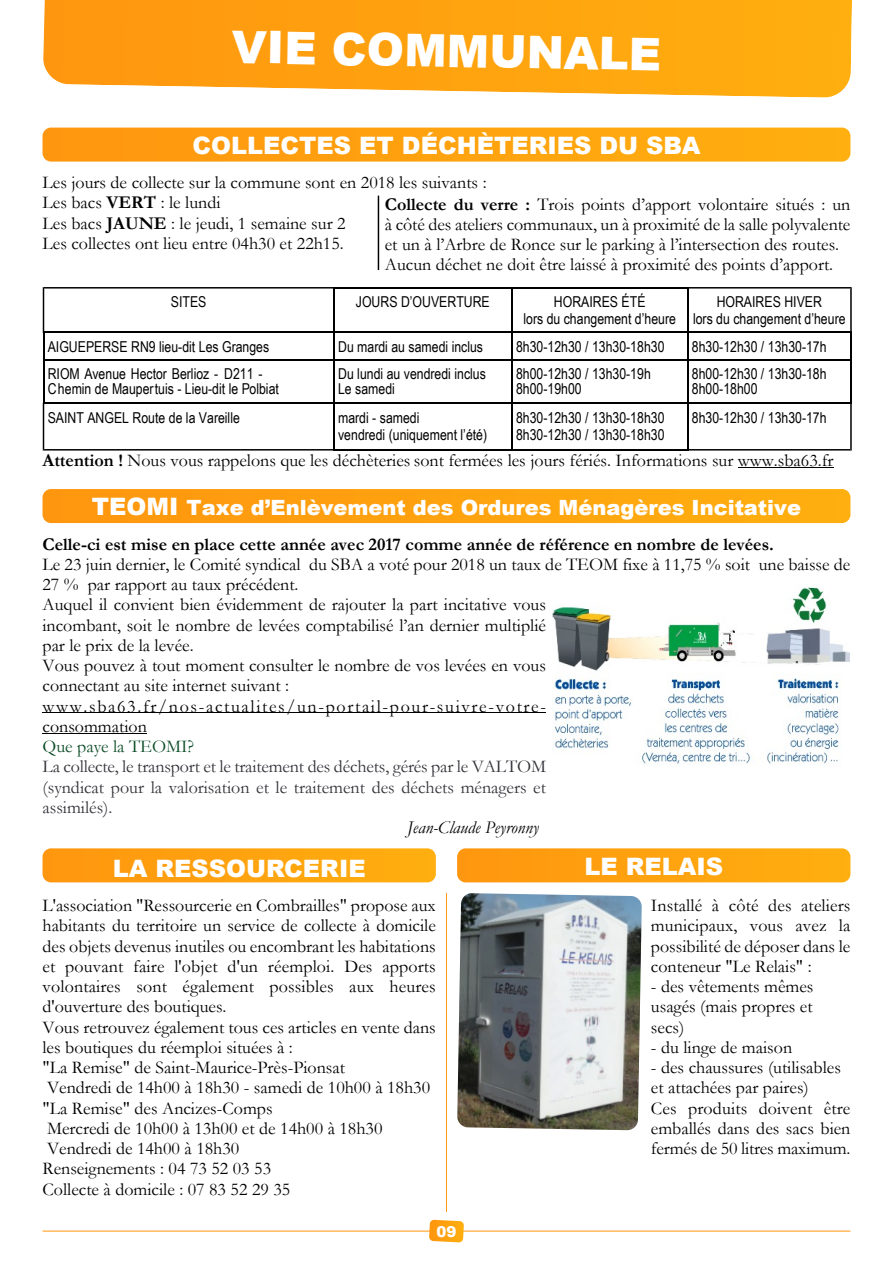
<style>
.page{position:relative;width:893px;height:1263px;background:#fff}
.page>*{position:absolute;margin:0;border:0;box-sizing:border-box;transform-origin:0 0}
.t1{font:900 45px "Arial";color:#fff}
.t2{font:900 24px "Arial";color:#fff}
.t3{font:900 21px "Arial";color:#fff}
.t4{font:18px/20.2px "Garamond";color:#000}
.t5{font:18px/20.2px "Garamond";color:#313138;text-align:justify}
.t6{font:700 18px "Garamond";color:#000}
.t7{font:italic 18px "Garamond";color:#000}
.t8{font:18px "Garamond";color:#0a4b25}
.t9{font:15px/17.2px "Arial Narrow";color:#000}
.t10{font:900 15px "Arial";color:#fff}
.s1{font-weight:700}
.s2{font-size:24px}
</style>
<div class="page">
<hr style="left:43px;top:1231px;width:807px;height:1px;background:#ff960f">
<svg style="left:429px;top:1220px;width:35px;height:22px"></svg>
<div style="left:457px;top:848px;width:393px;height:34px;background:#ffa20f;border-radius:9px"></div>
<hr style="left:446px;top:893px;width:1px;height:319px;background:#ff960f">
<div style="left:43px;top:848px;width:393px;height:34px;background:#ffa20f;border-radius:9px"></div>
<img style="left:457px;top:893px;width:185px;height:237px">
<img style="left:553px;top:587px;width:296px;height:178px">
<hr style="left:43px;top:712px;width:503px;height:1px;background:#000">
<hr style="left:43px;top:733px;width:104px;height:1px;background:#000">
<div style="left:43px;top:489px;width:807px;height:34px;background:#ffa20f;border-radius:9px"></div>
<hr style="left:738px;top:467px;width:95px;height:1px;background:#000">
<hr style="left:333px;top:287px;width:180px;height:2px;background:#000">
<hr style="left:511px;top:287px;width:177px;height:2px;background:#000">
<hr style="left:333px;top:332px;width:180px;height:1px;background:#000">
<hr style="left:511px;top:332px;width:177px;height:1px;background:#000">
<hr style="left:333px;top:359px;width:180px;height:2px;background:#000">
<hr style="left:511px;top:359px;width:177px;height:2px;background:#000">
<hr style="left:333px;top:403px;width:180px;height:1px;background:#000">
<hr style="left:511px;top:403px;width:177px;height:1px;background:#000">
<hr style="left:333px;top:449px;width:180px;height:2px;background:#000">
<hr style="left:511px;top:449px;width:177px;height:2px;background:#000">
<svg style="left:43px;top:287px;width:290px;height:74px"></svg>
<hr style="left:43px;top:359px;width:1px;height:45px;background:#000">
<svg style="left:43px;top:403px;width:290px;height:48px"></svg>
<hr style="left:333px;top:287px;width:2px;height:46px;background:#000">
<hr style="left:333px;top:332px;width:2px;height:29px;background:#000">
<hr style="left:333px;top:359px;width:2px;height:45px;background:#000">
<hr style="left:333px;top:403px;width:2px;height:48px;background:#000">
<hr style="left:511px;top:287px;width:2px;height:46px;background:#000">
<hr style="left:511px;top:332px;width:2px;height:29px;background:#000">
<hr style="left:511px;top:359px;width:2px;height:45px;background:#000">
<hr style="left:511px;top:403px;width:2px;height:48px;background:#000">
<hr style="left:687px;top:359px;width:1px;height:45px;background:#000">
<svg style="left:687px;top:287px;width:165px;height:74px"></svg>
<hr style="left:850px;top:332px;width:2px;height:29px;background:#000">
<hr style="left:850px;top:359px;width:2px;height:45px;background:#000">
<svg style="left:687px;top:403px;width:165px;height:48px"></svg>
<hr style="left:378px;top:196px;width:1px;height:74px;background:#000">
<div style="left:43px;top:128px;width:807px;height:34px;background:#ffa20f;border-radius:9px"></div>
<svg style="left:43px;top:0;width:809px;height:98px;background:#ffa921"></svg>
<h1 class="t1" style="left:232px;top:31px;width:431px;rotate:1deg">VIE COMMUNALE</h1>
<h2 class="t2" style="left:193px;top:137px;width:509px">COLLECTES ET DÉCHÈTERIES DU SBA</h2>
<p class="t4" style="left:43px;top:174px;width:446px">Les jours de collecte sur la commune sont en 2018 les suivants :</p>
<p class="t4" style="left:43px;top:195px;width:305px">Les bacs <span class="s1">VERT</span> : le lundi<br>Les bacs <span class="s1">JAUNE</span> : le jeudi, 1 semaine sur 2<br>Les collectes ont lieu entre 04h30 et 22h15.</p>
<p class="t4" style="left:385px;top:197px;width:467px;line-height:19.8px"><span class="s1">Collecte du verre :</span> Trois points d’apport volontaire situés : un à côté des ateliers communaux, un à proximité de la salle polyvalente et un à l’Arbre de Ronce sur le parking à l’intersection des routes.<br>Aucun déchet ne doit être laissé à proximité des points d’apport.</p>
<p class="t9" style="left:171px;top:295px;width:37px">SITES</p>
<p class="t9" style="left:356px;top:295px;width:135px">JOURS D’OUVERTURE</p>
<p class="t9" style="left:523px;top:295px;width:154px;text-align:center">HORAIRES ÉTÉ<br>lors du changement d’heure</p>
<p class="t9" style="left:693px;top:295px;width:154px;text-align:center">HORAIRES HIVER<br>lors du changement d’heure</p>
<p class="t9" style="left:48px;top:339px;width:223px">AIGUEPERSE RN9 lieu-dit Les Granges</p>
<p class="t9" style="left:338px;top:339px;width:146px">Du mardi au samedi inclus</p>
<p class="t9" style="left:516px;top:339px;width:150px">8h30-12h30 / 13h30-18h30</p>
<p class="t9" style="left:692px;top:339px;width:136px">8h30-12h30 / 13h30-17h</p>
<p class="t9" style="left:48px;top:368px;width:233px;line-height:15px">RIOM Avenue Hector Berlioz - D211 -<br>Chemin de Maupertuis - Lieu-dit le Polbiat</p>
<p class="t9" style="left:338px;top:368px;width:149px;line-height:15px">Du lundi au vendredi inclus<br>Le samedi</p>
<p class="t9" style="left:516px;top:368px;width:136px;line-height:15px">8h00-12h30 / 13h30-19h<br>8h00-19h00</p>
<p class="t9" style="left:692px;top:368px;width:136px;line-height:15px">8h00-12h30 / 13h30-18h<br>8h00-18h00</p>
<p class="t9" style="left:48px;top:410px;width:194px">SAINT ANGEL Route de la Vareille</p>
<p class="t9" style="left:338px;top:410px;width:151px">mardi - samedi<br>vendredi (uniquement l’été)</p>
<p class="t9" style="left:516px;top:410px;width:150px">8h30-12h30 / 13h30-18h30<br>8h30-12h30 / 13h30-18h30</p>
<p class="t9" style="left:692px;top:410px;width:136px">8h30-12h30 / 13h30-17h</p>
<p class="t4" style="left:43px;top:453px;width:792px"><span class="s1">Attention !</span> Nous vous rappelons que les déchèteries sont fermées les jours fériés. Informations sur www.sba63.fr</p>
<p class="t3" style="left:92px;top:500px;width:711px"><span class="s2">TEOMI</span> Taxe d’Enlèvement des Ordures Ménagères Incitative</p>
<p class="t6" style="left:43px;top:538px;width:733px">Celle-ci est mise en place cette année avec 2017 comme année de référence en nombre de levées.</p>
<p class="t4" style="left:43px;top:556px;width:809px">Le 23 juin dernier, le Comité syndical du SBA a voté pour 2018 un taux de TEOM fixe à 11,75 % soit une baisse de 27 % par rapport au taux précédent.<br>Auquel il convient bien évidemment de rajouter la part incitative vous<br>incombant, soit le nombre de levées comptabilisé l’an dernier multiplié<br>par le prix de la levée.<br>Vous pouvez à tout moment consulter le nombre de vos levées en vous<br>connectant au site internet suivant :<br>www.sba63.fr/nos-actualites/un-portail-pour-suivre-votre-<br>consommation</p>
<p class="t8" style="left:43px;top:740px;width:153px">Que paye la TEOMI?</p>
<p class="t5" style="left:43px;top:759px;width:505px">La collecte, le transport et le traitement des déchets, gérés par le VALTOM (syndicat pour la valorisation et le traitement des déchets ménagers et assimilés).</p>
<p class="t7" style="left:407px;top:821px;width:133px">Jean-Claude Peyronny</p>
<h2 class="t2" style="left:113px;top:860px;width:254px">LA RESSOURCERIE</h2>
<p class="t4" style="left:43px;top:897px;width:395px">L'association "Ressourcerie en Combrailles" propose aux habitants du territoire un service de collecte à domicile des objets devenus inutiles ou encombrant les habitations et pouvant faire l'objet d'un réemploi. Des apports volontaires sont également possibles aux heures d'ouverture des boutiques.<br>Vous retrouvez également tous ces articles en vente dans les boutiques du réemploi situées à :<br>"La Remise" de Saint-Maurice-Près-Pionsat<br>Vendredi de 14h00 à 18h30 - samedi de 10h00 à 18h30 "La Remise" des Ancizes-Comps<br>Mercredi de 10h00 à 13h00 et de 14h00 à 18h30<br>Vendredi de 14h00 à 18h30<br>Renseignements : 04 73 52 03 53<br>Collecte à domicile : 07 83 52 29 35</p>
<p class="t10" style="left:436px;top:1226px;width:22px">09</p>
<h2 class="t2" style="left:584px;top:858px;width:140px">LE RELAIS</h2>
<p class="t4" style="left:651px;top:897px;width:201px;text-align:justify">Installé à côté des ateliers municipaux, vous avez la possibilité de déposer dans le conteneur "Le Relais" :</p>
<p class="t4" style="left:651px;top:978px;width:164px;text-align:justify">- des vêtements mêmes usagés (mais propres et secs)</p>
<p class="t4" style="left:651px;top:1039px;width:143px">- du linge de maison</p>
<p class="t4" style="left:651px;top:1059px;width:201px">- des chaussures (utilisables et attachées par paires)<br>Ces produits doivent être emballés dans des sacs bien fermés de 50 litres maximum.</p>
</div>
